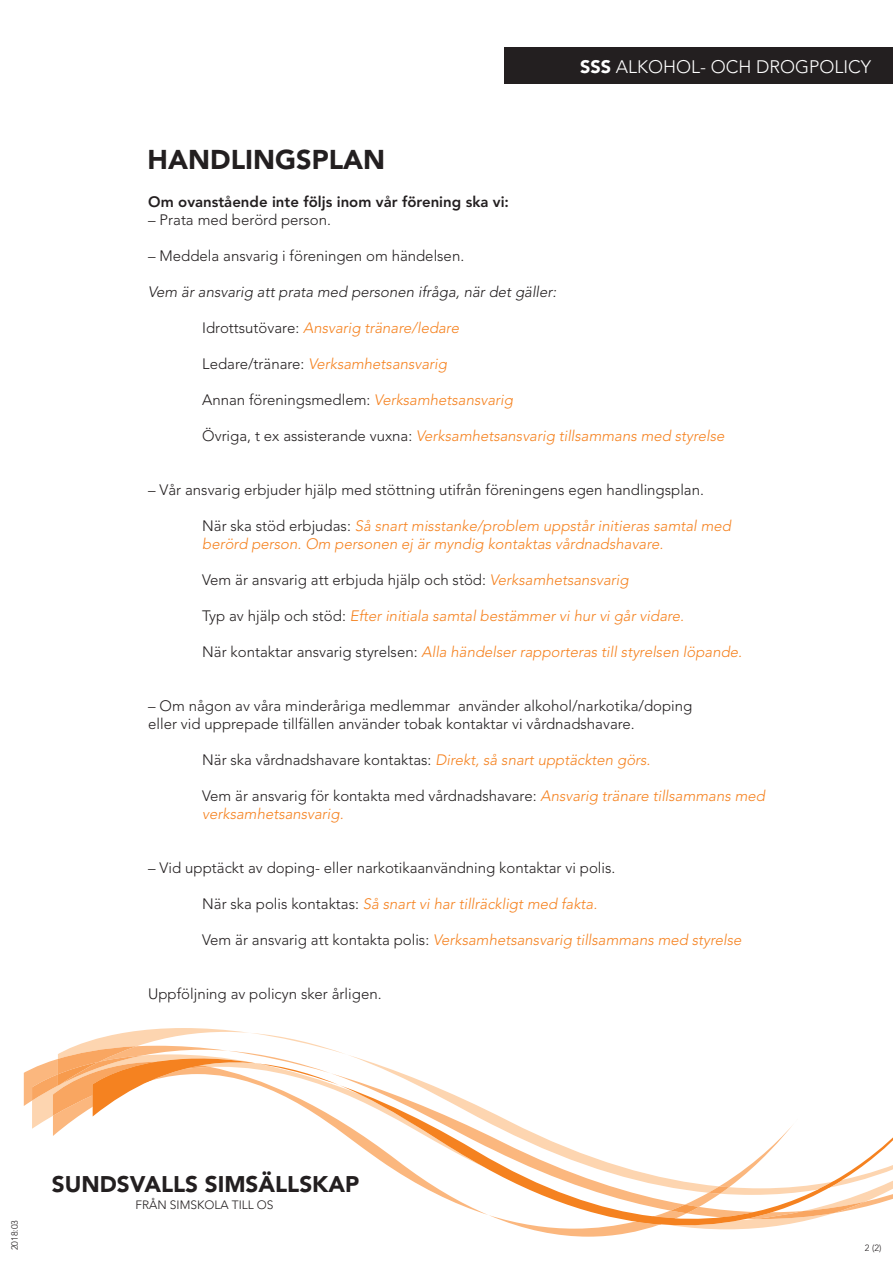
<style>
.page{position:relative;width:893px;height:1263px;background:#fff}
.page>*{position:absolute;margin:0;border:0;box-sizing:border-box;transform-origin:0 0}
.t1{font:900 27px "Avenir";color:#231f20}
.t2{font:900 22.5px "Avenir";color:#231f20}
.t3{font:300 18px "Avenir";color:#fff}
.t4{font:italic 300 15px/18px "Avenir";color:#f58220}
.t5{font:300 15px "Avenir";color:#231f20}
.t6{font:italic 300 15px "Avenir";color:#231f20}
.t7{font:800 15px "Avenir";color:#231f20}
.t8{font:300 12px "Avenir";color:#231f20}
.t9{font:300 9px "Avenir";color:#231f20}
.s1{font-weight:900}
.s2{font-style:normal;color:#231f20}
.s3{font-style:italic;color:#f58220}
</style>
<div class="page">
<svg style="left:32px;top:1060px;width:21px;height:69px"></svg>
<svg style="left:798px;top:1195px;width:95px;height:28px"></svg>
<svg style="left:75px;top:1028px;width:818px;height:167px"></svg>
<svg style="left:250px;top:1033px;width:97px;height:21px"></svg>
<svg style="left:818px;top:1180px;width:24px;height:9px"></svg>
<svg style="left:53px;top:1067px;width:745px;height:169px"></svg>
<svg style="left:676px;top:1204px;width:23px;height:9px"></svg>
<svg style="left:53px;top:1046px;width:157px;height:70px;background:#fabb85"></svg>
<svg style="left:93px;top:1062px;width:583px;height:162px"></svg>
<svg style="left:708px;top:1186px;width:21px;height:8px"></svg>
<div style="left:505px;top:47px;width:388px;height:37px;background:#231f20"></div>
<p class="t1" style="left:148px;top:144px;width:239px">HANDLINGSPLAN</p>
<p class="t3" style="left:580px;top:56px;width:293px"><span class="s1">SSS</span> ALKOHOL- OCH DROGPOLICY</p>
<p class="t7" style="left:148px;top:192px;width:362px">Om ovanstående inte följs inom vår förening ska vi:</p>
<p class="t5" style="left:148px;top:211px;width:184px">– Prata med berörd person.</p>
<p class="t5" style="left:148px;top:247px;width:318px">– Meddela ansvarig i föreningen om händelsen.</p>
<p class="t6" style="left:148px;top:283px;width:410px">Vem är ansvarig att prata med personen ifråga, när det gäller:</p>
<p class="t4" style="left:202px;top:318px;width:258px"><span class="s2">Idrottsutövare:</span> Ansvarig tränare/ledare</p>
<p class="t4" style="left:202px;top:354px;width:246px"><span class="s2">Ledare/tränare:</span> Verksamhetsansvarig</p>
<p class="t5" style="left:202px;top:391px;width:312px">Annan föreningsmedlem: <span class="s3">Verksamhetsansvarig</span></p>
<p class="t4" style="left:202px;top:426px;width:524px"><span class="s2">Övriga, t ex assisterande vuxna:</span> Verksamhetsansvarig tillsammans med styrelse</p>
<p class="t5" style="left:148px;top:481px;width:557px">– Vår ansvarig erbjuder hjälp med stöttning utifrån föreningens egen handlingsplan.</p>
<p class="t4" style="left:202px;top:516px;width:530px"><span class="s2">När ska stöd erbjudas:</span> Så snart misstanke/problem uppstår initieras samtal med berörd person. Om personen ej är myndig kontaktas vårdnadshavare.</p>
<p class="t5" style="left:202px;top:571px;width:428px">Vem är ansvarig att erbjuda hjälp och stöd: <span class="s3">Verksamhetsansvarig</span></p>
<p class="t4" style="left:202px;top:606px;width:483px"><span class="s2">Typ av hjälp och stöd:</span> Efter initiala samtal bestämmer vi hur vi går vidare.</p>
<p class="t4" style="left:202px;top:642px;width:541px"><span class="s2">När kontaktar ansvarig styrelsen:</span> Alla händelser rapporteras till styrelsen löpande.</p>
<p class="t5" style="left:148px;top:697px;width:546px">– Om någon av våra minderåriga medlemmar använder alkohol/narkotika/doping</p>
<p class="t5" style="left:148px;top:715px;width:488px">eller vid upprepade tillfällen använder tobak kontaktar vi vårdnadshavare.</p>
<p class="t5" style="left:202px;top:751px;width:450px">När ska vårdnadshavare kontaktas: <span class="s3">Direkt, så snart upptäckten görs.</span></p>
<p class="t4" style="left:202px;top:786px;width:564px"><span class="s2">Vem är ansvarig för kontakta med vårdnadshavare:</span> Ansvarig tränare tillsammans med verksamhetsansvarig.</p>
<p class="t5" style="left:148px;top:859px;width:469px">– Vid upptäckt av doping- eller narkotikaanvändning kontaktar vi polis.</p>
<p class="t4" style="left:202px;top:894px;width:397px"><span class="s2">När ska polis kontaktas:</span> Så snart vi har tillräckligt med fakta.</p>
<p class="t4" style="left:202px;top:930px;width:541px"><span class="s2">Vem är ansvarig att kontakta polis:</span> Verksamhetsansvarig tillsammans med styrelse</p>
<p class="t5" style="left:148px;top:985px;width:235px">Uppföljning av policyn sker årligen.</p>
<p class="t9" style="left:10px;top:1250px;width:32px;rotate:-90deg">2018:03</p>
<p class="t2" style="left:52px;top:1171px;width:309px">SUNDSVALLS SIMSÄLLSKAP</p>
<p class="t8" style="left:135px;top:1198px;width:140px">FRÅN SIMSKOLA TILL OS</p>
<p class="t9" style="left:865px;top:1242px;width:18px">2 (2)</p>
</div>
